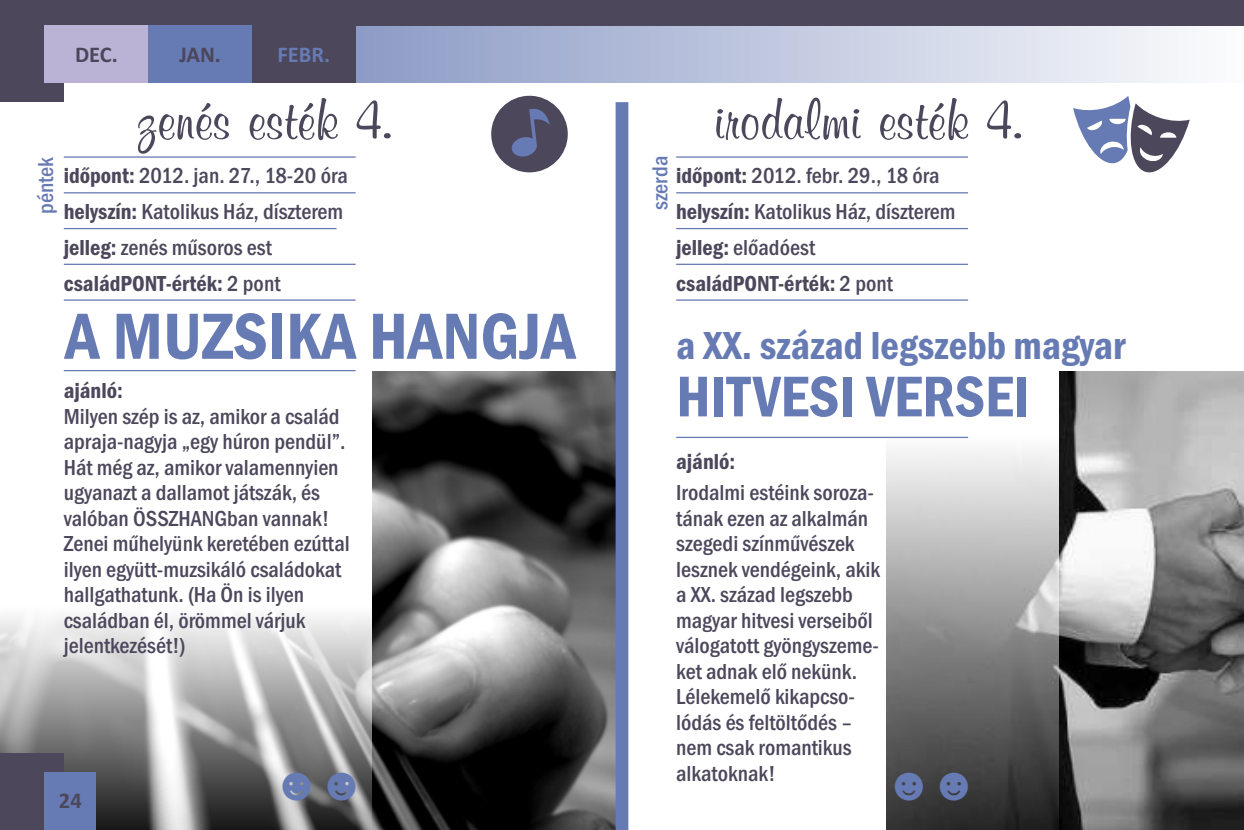
<style>
.page{position:relative;width:1244px;height:830px;background:#fff}
.page>*{position:absolute;margin:0;border:0;box-sizing:border-box;transform-origin:0 0}
.t1{font:600 condensed 67.5px "Franklin Gothic";color:#667ab3}
.t2{font:63px "H Mural Script";color:#4d475c}
.t3{font:600 condensed 59.4px "Franklin Gothic";color:#667ab3}
.t4{font:500 condensed 45px "Franklin Gothic";color:#667ab3}
.t5{font:600 condensed 40.5px "Franklin Gothic";color:#667ab3}
.t6{font:500 condensed 22.5px/25.4px "Franklin Gothic";color:#4d475c}
.t7{font:600 condensed 22.5px "Franklin Gothic";color:#4d475c}
.t8{font:500 condensed 22.5px "Franklin Gothic";color:#667ab3}
.t9{font:700 22.5px "Calibri";color:#4d475c}
.t10{font:700 22.5px "Calibri";color:#667ab3}
.s1{font-weight:600}
</style>
<div class="page">
<img style="left:1058px;top:371px;width:186px;height:458px">
<svg style="left:628px;top:334px;width:430px;height:495px"></svg>
<img style="left:371px;top:371px;width:244px;height:458px">
<svg style="left:0;top:370px;width:371px;height:459px"></svg>
<div style="left:0;top:0;width:64px;height:102px;background:#4d475c"></div>
<div style="left:356px;top:0;width:888px;height:83px;background:linear-gradient(to right,#8c9bc6,#fcfcfd)"></div>
<div style="left:0;top:0;width:1244px;height:26px;background:#4d475c"></div>
<div style="left:0;top:753px;width:64px;height:76px;background:#4d475c"></div>
<div style="left:45px;top:772px;width:51px;height:57px;background:#667ab3"></div>
<hr style="left:64px;top:156px;width:292px;height:2px;background:#667ab3">
<hr style="left:64px;top:192px;width:292px;height:1px;background:#667ab3">
<hr style="left:64px;top:228px;width:272px;height:1px;background:#667ab3">
<hr style="left:64px;top:263px;width:292px;height:2px;background:#667ab3">
<hr style="left:64px;top:299px;width:292px;height:1px;background:#667ab3">
<hr style="left:64px;top:370px;width:292px;height:1px;background:#667ab3">
<hr style="left:676px;top:156px;width:292px;height:2px;background:#667ab3">
<hr style="left:676px;top:192px;width:292px;height:1px;background:#667ab3">
<hr style="left:676px;top:228px;width:292px;height:1px;background:#667ab3">
<hr style="left:676px;top:263px;width:292px;height:2px;background:#667ab3">
<hr style="left:676px;top:299px;width:292px;height:1px;background:#667ab3">
<div style="left:615px;top:102px;width:13px;height:727px;background:#667ab3"></div>
<svg style="left:1073px;top:96px;width:116px;height:77px"></svg>
<div style="left:491px;top:96px;width:77px;height:76px;background:#4d475c;border-radius:50%"></div>
<svg style="left:511px;top:109px;width:39px;height:48px"></svg>
<hr style="left:676px;top:436px;width:292px;height:2px;background:#667ab3">
<div style="left:252px;top:26px;width:104px;height:57px;background:#4d475c"></div>
<div style="left:148px;top:26px;width:104px;height:57px;background:#667ab3"></div>
<div style="left:45px;top:26px;width:103px;height:57px;background:#bab3d6"></div>
<p class="t9" style="left:75px;top:45px;width:44px">DEC.</p>
<p class="t9" style="left:179px;top:45px;width:43px">JAN.</p>
<p class="t10" style="left:277px;top:45px;width:54px">FEBR.</p>
<h2 class="t2" style="left:137px;top:91px;width:257px">zenés esték 4.</h2>
<h2 class="t2" style="left:713px;top:91px;width:311px">irodalmi esték 4.</h2>
<p class="t8" style="left:37px;top:214px;width:58px;rotate:-90deg">péntek</p>
<p class="t8" style="left:652px;top:210px;width:56px;rotate:-90deg">szerda</p>
<p class="t6" style="left:64px;top:160px;width:285px;line-height:35.8px"><span class="s1">időpont:</span> 2012. jan. 27., 18-20 óra <span class="s1">helyszín:</span> Katolikus Ház, díszterem <span class="s1">jelleg:</span> zenés műsoros est <span class="s1">családPONT-érték:</span> 2 pont</p>
<h1 class="t1" style="left:65px;top:311px;width:512px">A MUZSIKA HANGJA</h1>
<p class="t6" style="left:676px;top:160px;width:281px;line-height:35.8px"><span class="s1">időpont:</span> 2012. febr. 29., 18 óra <span class="s1">helyszín:</span> Katolikus Ház, díszterem <span class="s1">jelleg:</span> előadóest <span class="s1">családPONT-érték:</span> 2 pont</p>
<h3 class="t5" style="left:676px;top:330px;width:451px">a XX. század legszebb magyar</h3>
<h3 class="t3" style="left:676px;top:374px;width:355px">HITVESI VERSEI</h3>
<p class="t7" style="left:64px;top:382px;width:60px">ajánló:</p>
<p class="t6" style="left:64px;top:405px;width:287px">Milyen szép is az, amikor a család apraja-nagyja „egy húron pendül”.<br>Hát még az, amikor valamennyien ugyanazt a dallamot játszák, és valóban ÖSSZHANGban vannak!<br>Zenei műhelyünk keretében ezúttal ilyen együtt-muzsikáló családokat hallgathatunk. (Ha Ön is ilyen családban él, örömmel várjuk jelentkezését!)</p>
<p class="t7" style="left:676px;top:453px;width:60px">ajánló:</p>
<p class="t6" style="left:676px;top:481px;width:205px">Irodalmi estéink soroza&shy;tának ezen az alkalmán szegedi színművészek lesznek vendégeink, akik a XX. század legszebb magyar hitvesi verseiből válogatott gyöngyszeme&shy;ket adnak elő nekünk.<br>Lélekemelő kikapcso&shy;lódás és feltöltődés – nem csak romantikus alkatoknak!</p>
<h3 class="t4" style="left:274px;top:766px;width:91px">☻☻</h3>
<h3 class="t4" style="left:886px;top:766px;width:91px">☻☻</h3>
<p class="t9" style="left:59px;top:791px;width:24px">24</p>
</div>
